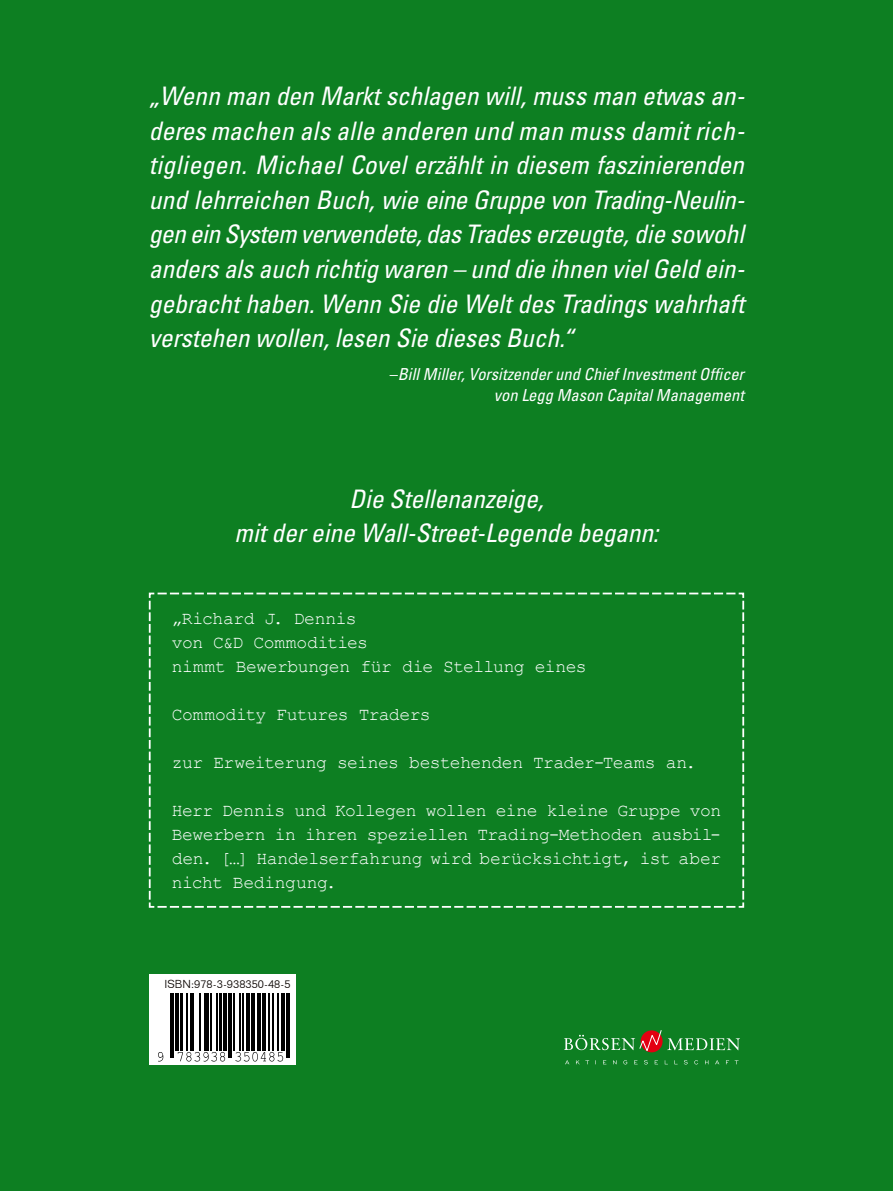
<style>
.page{position:relative;width:893px;height:1191px;background:#0d7f22}
.page>*{position:absolute;margin:0;border:0;box-sizing:border-box;transform-origin:0 0}
.t1{font:italic condensed 25.5px/34.5px "Univers LT";letter-spacing:-.005em;color:#fff;text-align:justify}
.t2{font:18px/24px "Courier New";letter-spacing:-.03em;color:#fff}
.t3{font:italic condensed 16.5px/21px "Univers LT";letter-spacing:.005em;color:#fff;text-align:right}
.t4{font:300 11.25px "Folio BT";letter-spacing:.005em;color:#0a0400}
</style>
<div class="page">
<svg style="left:149px;top:985px;width:147px;height:80px;background:#d4d4d4"></svg>
<hr style="left:170px;top:985px;width:1px;height:72px;background:#000">
<hr style="left:173px;top:985px;width:1px;height:72px;background:#000">
<hr style="left:175px;top:985px;width:4px;height:66px;background:#000">
<hr style="left:180px;top:985px;width:3px;height:66px;background:#000">
<hr style="left:186px;top:985px;width:2px;height:66px;background:#000">
<hr style="left:190px;top:985px;width:1px;height:66px;background:#000">
<hr style="left:193px;top:985px;width:1px;height:66px;background:#000">
<hr style="left:199px;top:985px;width:1px;height:66px;background:#000">
<hr style="left:204px;top:985px;width:1px;height:66px;background:#000">
<hr style="left:207px;top:985px;width:2px;height:66px;background:#000">
<hr style="left:210px;top:985px;width:2px;height:66px;background:#000">
<hr style="left:217px;top:985px;width:1px;height:66px;background:#000">
<hr style="left:219px;top:985px;width:3px;height:66px;background:#000">
<hr style="left:223px;top:985px;width:4px;height:66px;background:#000">
<hr style="left:228px;top:985px;width:1px;height:72px;background:#000">
<hr style="left:231px;top:985px;width:1px;height:72px;background:#000">
<hr style="left:233px;top:985px;width:1px;height:66px;background:#000">
<hr style="left:239px;top:985px;width:2px;height:66px;background:#000">
<hr style="left:242px;top:985px;width:1px;height:66px;background:#000">
<hr style="left:246px;top:985px;width:3px;height:66px;background:#000">
<hr style="left:251px;top:985px;width:4px;height:66px;background:#000">
<hr style="left:257px;top:985px;width:1px;height:66px;background:#000">
<hr style="left:260px;top:985px;width:1px;height:66px;background:#000">
<hr style="left:262px;top:985px;width:4px;height:66px;background:#000">
<hr style="left:268px;top:985px;width:2px;height:66px;background:#000">
<hr style="left:272px;top:985px;width:1px;height:66px;background:#000">
<hr style="left:277px;top:985px;width:2px;height:66px;background:#000">
<hr style="left:281px;top:985px;width:4px;height:66px;background:#000">
<hr style="left:286px;top:985px;width:1px;height:72px;background:#000">
<hr style="left:288px;top:985px;width:2px;height:72px;background:#000">
<svg style="left:158px;top:1052px;width:5px;height:9px"></svg>
<svg style="left:178px;top:1052px;width:47px;height:9px"></svg>
<svg style="left:235px;top:1052px;width:48px;height:9px"></svg>
<div style="left:149px;top:974px;width:146px;height:19px;background:#fff"></div>
<svg style="left:564px;top:1030px;width:176px;height:23px"></svg>
<svg style="left:565px;top:1060px;width:173px;height:4px"></svg>
<svg style="left:148px;top:592px;width:597px;height:316px"></svg>
<p class="t1" style="left:149px;top:79px;width:597px">„Wenn man den Markt schlagen will, muss man etwas an&shy;deres machen als alle anderen und man muss damit rich&shy;tigliegen. Michael Covel erzählt in diesem faszinierenden und lehrreichen Buch, wie eine Gruppe von Trading-Neulin&shy;gen ein System verwendete, das Trades erzeugte, die sowohl anders als auch richtig waren – und die ihnen viel Geld ein&shy;gebracht haben. Wenn Sie die Welt des Tradings wahrhaft verstehen wollen, lesen Sie dieses Buch.“</p>
<p class="t3" style="left:389px;top:363px;width:357px">–Bill Miller, Vorsitzender und Chief Investment Officer von Legg Mason Capital Management</p>
<p class="t1" style="left:234px;top:481px;width:425px;text-align:center">Die Stellenanzeige,<br>mit der eine Wall-Street-Legende begann:</p>
<p class="t2" style="left:172px;top:605px;width:416px">„Richard J. Dennis<br>von C&amp;D Commodities<br>nimmt Bewerbungen für die Stellung eines</p>
<p class="t2" style="left:172px;top:701px;width:260px">Commodity Futures Traders</p>
<p class="t2" style="left:172px;top:749px;width:526px">zur Erweiterung seines bestehenden Trader-Teams an.</p>
<p class="t2" style="left:172px;top:797px;width:551px;text-align:justify">Herr Dennis und Kollegen wollen eine kleine Gruppe von Bewerbern in ihren speziellen Trading-Methoden ausbil&shy;den. […] Handelserfahrung wird berücksichtigt, ist aber nicht Bedingung.</p>
<p class="t4" style="left:164px;top:977px;width:128px">ISBN:978-3-938350-48-5</p>
</div>
